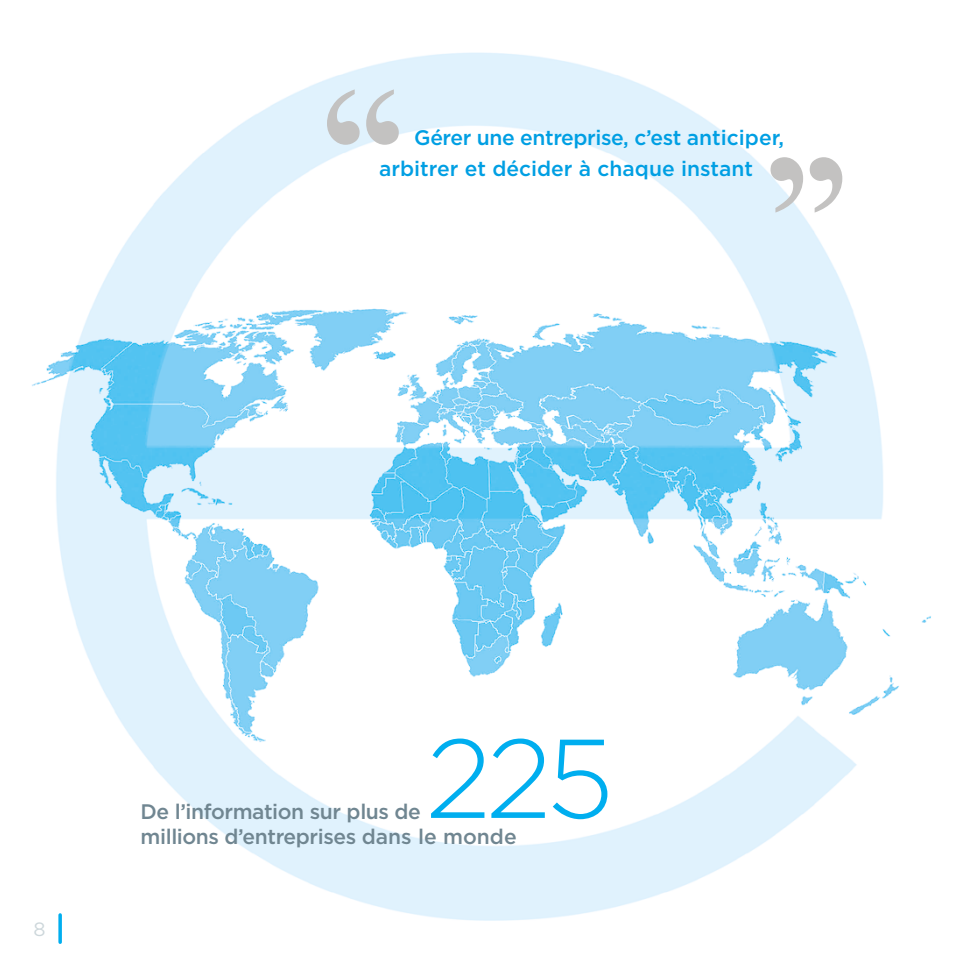
<style>
.page{position:relative;width:968px;height:968px;background:#fff}
.page>*{position:absolute;margin:0;border:0;box-sizing:border-box;transform-origin:0 0}
.t1{font:218.75px "Times New Roman";color:#c3c2c1}
.t2{font:300 111.65px "Gotham";color:#00aeef}
.t3{font:500 21px/31.5px "Gotham";color:#009fe3}
.t4{font:500 21px/25.2px "Gotham";letter-spacing:-.02em;color:#708691}
.t5{font:19.25px "Gotham";color:#cdd7db}
</style>
<div class="page">
<img style="left:32px;top:52px;width:899px;height:892px">
<svg style="left:58px;top:914px;width:4px;height:28px"></svg>
<h1 class="t1" style="left:307px;top:10px;width:113px">‘‘</h1>
<p class="t3" style="left:379px;top:121px;width:406px;text-indent:35px">Gérer une entreprise, c’est anticiper, arbitrer et décider à chaque instant</p>
<h1 class="t1" style="left:861px;top:292px;width:113px;rotate:-180deg">‘‘</h1>
<p class="t5" style="left:34px;top:917px;width:14px">8</p>
<h2 class="t2" style="left:425px;top:707px;width:190px">225</h2>
<p class="t4" style="left:141px;top:798px;width:377px">De l’information sur plus de<br>millions d’entreprises dans le monde</p>
</div>
